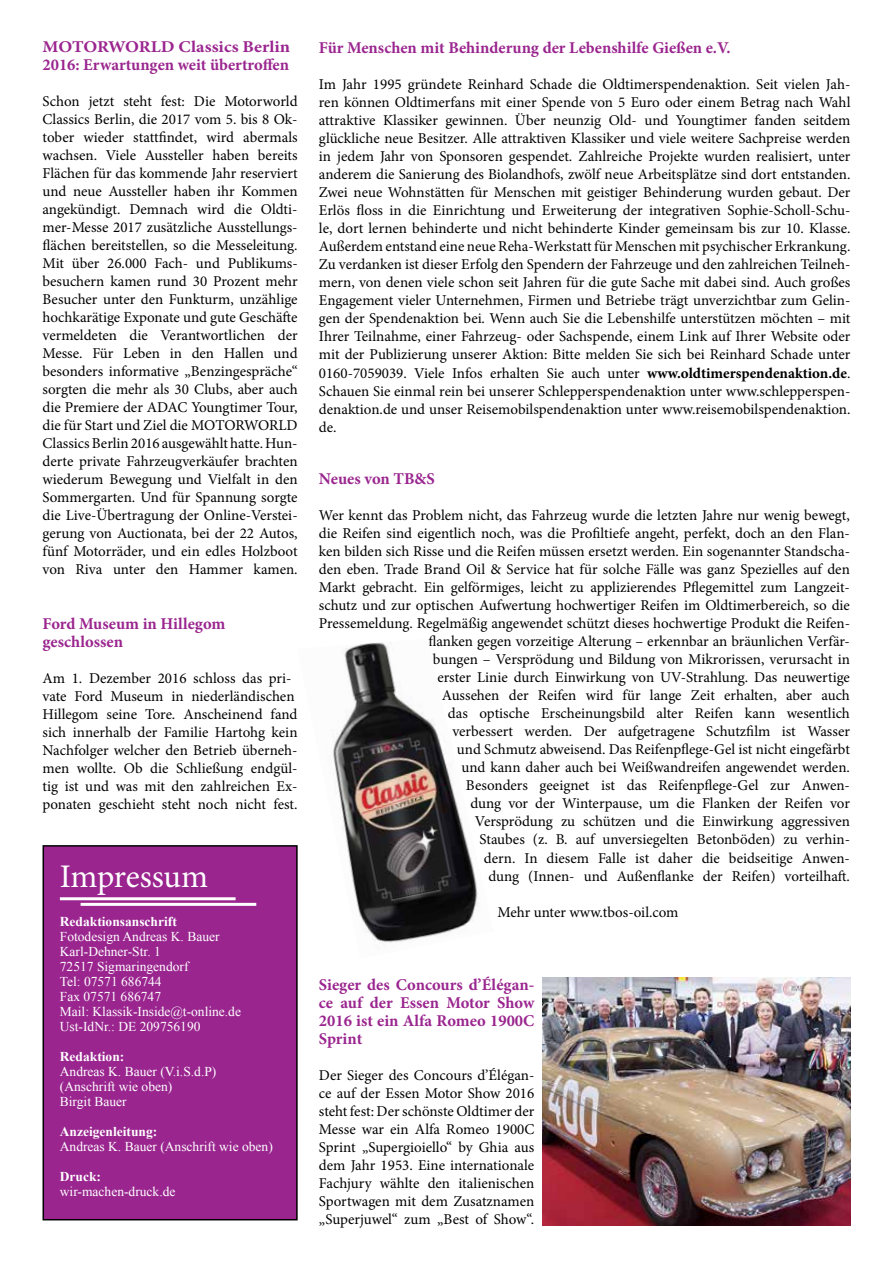
<style>
.page{position:relative;width:893px;height:1263px;background:#fff}
.page>*{position:absolute;margin:0;border:0;box-sizing:border-box;transform-origin:0 0}
.t1{font:33px "Minion Pro";letter-spacing:-.01em;color:#fff}
.t2{font:700 16.5px/18px "Minion Pro";color:#9a258f}
.t3{font:700 16.5px/18px "Minion Pro";color:#9a258f;scale:1.1 1}
.t4{font:15px/18px "Minion Pro";color:#000;text-align:justify}
.t5{font:13.5px/15px "Times New Roman";color:#fff}
.t6{font:700 13.5px "Times New Roman";color:#fff}
.s1{font-weight:700}
</style>
<div class="page">
<img style="left:333px;top:642px;width:146px;height:302px">
<img style="left:543px;top:978px;width:308px;height:247px">
<div style="left:43px;top:846px;width:254px;height:374px;background:#9a258f"></div>
<div style="left:43px;top:845px;width:255px;height:375px;border:2px solid #000"></div>
<hr style="left:60px;top:897px;width:176px;height:3px;background:#fff">
<hr style="left:81px;top:903px;width:175px;height:3px;background:#fff">
<p class="t3" style="left:43px;top:38px;width:227px">MOTORWORLD Classics Berlin<br>2016: Erwartungen weit übertroffen</p>
<p class="t4" style="left:43px;top:93px;width:257px">Schon jetzt steht fest: Die Motorworld Classics Berlin, die 2017 vom 5. bis 8 Ok&shy;tober wieder stattfindet, wird abermals wachsen. Viele Aussteller haben bereits Flächen für das kommende Jahr reserviert und neue Aussteller haben ihr Kommen angekündigt. Demnach wird die Oldti&shy;mer-Messe 2017 zusätzliche Ausstellungs&shy;flächen bereitstellen, so die Messeleitung.<br>Mit über 26.000 Fach- und Publikums&shy;besuchern kamen rund 30 Prozent mehr Besucher unter den Funkturm, unzählige hochkarätige Exponate und gute Geschäfte vermeldeten die Verantwortlichen der Messe. Für Leben in den Hallen und besonders informative „Benzingespräche“ sorgten die mehr als 30 Clubs, aber auch die Premiere der ADAC Youngtimer Tour, die für Start und Ziel die MOTORWORLD Classics Berlin 2016 ausgewählt hatte. Hun&shy;derte private Fahrzeugverkäufer brachten wiederum Bewegung und Vielfalt in den Sommergarten. Und für Spannung sorgte die Live-Übertragung der Online-Verstei&shy;gerung von Auctionata, bei der 22 Autos, fünf Motorräder, und ein edles Holzboot von Riva unter den Hammer kamen.</p>
<p class="t2" style="left:43px;top:614px;width:184px">Ford Museum in Hillegom geschlossen</p>
<p class="t4" style="left:43px;top:669px;width:257px;text-align:left">Am 1. Dezember 2016 schloss das pri&shy;vate Ford Museum in niederländischen Hillegom seine Tore. Anscheinend fand sich innerhalb der Familie Hartohg kein Nachfolger welcher den Betrieb überneh&shy;men wollte. Ob die Schließung endgül&shy;tig ist und was mit den zahlreichen Ex&shy;ponaten geschieht steht noch nicht fest.</p>
<h1 class="t1" style="left:60px;top:854px;width:150px">Impressum</h1>
<p class="t6" style="left:60px;top:912px;width:119px">Redaktionsanschrift</p>
<p class="t5" style="left:60px;top:928px;width:183px">Fotodesign Andreas K. Bauer<br>Karl-Dehner-Str. 1<br>72517 Sigmaringendorf<br>Tel: 07571 686744<br>Fax 07571 686747<br>Mail: Klassik-Inside@t-online.de<br>Ust-IdNr.: DE 209756190</p>
<p class="t6" style="left:60px;top:1047px;width:66px">Redaktion:</p>
<p class="t5" style="left:60px;top:1063px;width:158px">Andreas K. Bauer (V.i.S.d.P) (Anschrift wie oben)<br>Birgit Bauer</p>
<p class="t6" style="left:60px;top:1122px;width:99px">Anzeigenleitung:</p>
<p class="t5" style="left:60px;top:1138px;width:214px">Andreas K. Bauer (Anschrift wie oben)</p>
<p class="t6" style="left:60px;top:1167px;width:43px">Druck:</p>
<p class="t5" style="left:60px;top:1183px;width:117px">wir-machen-druck.de</p>
<p class="t2" style="left:319px;top:39px;width:413px">Für Menschen mit Behinderung der Lebenshilfe Gießen e.V.</p>
<p class="t4" style="left:319px;top:76px;width:533px">Im Jahr 1995 gründete Reinhard Schade die Oldtimerspendenaktion. Seit vielen Jah&shy;ren können Oldtimerfans mit einer Spende von 5 Euro oder einem Betrag nach Wahl attraktive Klassiker gewinnen. Über neunzig Old- und Youngtimer fanden seitdem glückliche neue Besitzer. Alle attraktiven Klassiker und viele weitere Sachpreise werden in jedem Jahr von Sponsoren gespendet. Zahlreiche Projekte wurden realisiert, unter anderem die Sanierung des Biolandhofs, zwölf neue Arbeitsplätze sind dort entstanden.<br>Zwei neue Wohnstätten für Menschen mit geistiger Behinderung wurden gebaut. Der Erlös floss in die Einrichtung und Erweiterung der integrativen Sophie-Scholl-Schu&shy;le, dort lernen behinderte und nicht behinderte Kinder gemeinsam bis zur 10. Klasse.<br>Außerdem entstand eine neue Reha-Werkstatt für Menschen mit psychischer Erkrankung.<br>Zu verdanken ist dieser Erfolg den Spendern der Fahrzeuge und den zahlreichen Teilneh&shy;mern, von denen viele schon seit Jahren für die gute Sache mit dabei sind. Auch großes Engagement vieler Unternehmen, Firmen und Betriebe trägt unverzichtbar zum Gelin&shy;gen der Spendenaktion bei. Wenn auch Sie die Lebenshilfe unterstützen möchten – mit Ihrer Teilnahme, einer Fahrzeug- oder Sachspende, einem Link auf Ihrer Website oder mit der Publizierung unserer Aktion: Bitte melden Sie sich bei Reinhard Schade unter 0160-7059039. Viele Infos erhalten Sie auch unter <span class="s1">www.oldtimerspendenaktion.de</span>.<br>Schauen Sie einmal rein bei unserer Schlepperspendenaktion unter www.schlepperspen&shy;denaktion.de und unser Reisemobilspendenaktion unter www.reisemobilspendenaktion. de.</p>
<p class="t2" style="left:319px;top:470px;width:117px">Neues von TB&amp;S</p>
<p class="t4" style="left:319px;top:507px;width:533px;text-align:right">Wer kennt das Problem nicht, das Fahrzeug wurde die letzten Jahre nur wenig bewegt, die Reifen sind eigentlich noch, was die Profiltiefe angeht, perfekt, doch an den Flan&shy;ken bilden sich Risse und die Reifen müssen ersetzt werden. Ein sogenannter Standscha&shy;den eben. Trade Brand Oil &amp; Service hat für solche Fälle was ganz Spezielles auf den Markt gebracht. Ein gelförmiges, leicht zu applizierendes Pflegemittel zum Langzeit&shy;schutz und zur optischen Aufwertung hochwertiger Reifen im Oldtimerbereich, so die Pressemeldung. Regelmäßig angewendet schützt dieses hochwertige Produkt die Reifen&shy;flanken gegen vorzeitige Alterung – erkennbar an bräunlichen Verfär-<br>bungen – Versprödung und Bildung von Mikrorissen, verursacht in<br>erster Linie durch Einwirkung von UV-Strahlung. Das neuwertige<br>Aussehen der Reifen wird für lange Zeit erhalten, aber auch<br>das optische Erscheinungsbild alter Reifen kann wesentlich<br>verbessert werden. Der aufgetragene Schutzfilm ist Wasser<br>und Schmutz abweisend. Das Reifenpflege-Gel ist nicht eingefärbt<br>und kann daher auch bei Weißwandreifen angewendet werden.<br>Besonders geeignet ist das Reifenpflege-Gel zur Anwen-<br>dung vor der Winterpause, um die Flanken der Reifen vor<br>Versprödung zu schützen und die Einwirkung aggressiven<br>Staubes (z. B. auf unversiegelten Betonböden) zu verhin-<br>dern. In diesem Falle ist daher die beidseitige Anwen-<br>dung (Innen- und Außenflanke der Reifen) vorteilhaft.</p>
<p class="t4" style="left:497px;top:903px;width:183px">Mehr unter www.tbos-oil.com</p>
<p class="t2" style="left:319px;top:975px;width:217px;text-align:justify">Sieger des Concours d’Élégan&shy;ce auf der Essen Motor Show 2016 ist ein Alfa Romeo 1900C Sprint</p>
<p class="t4" style="left:319px;top:1066px;width:217px">Der Sieger des Concours d’Élégan&shy;ce auf der Essen Motor Show 2016 steht fest: Der schönste Oldtimer der Messe war ein Alfa Romeo 1900C Sprint „Supergioiello“ by Ghia aus dem Jahr 1953. Eine internationale Fachjury wählte den italienischen Sportwagen mit dem Zusatznamen „Superjuwel“ zum „Best of Show“.</p>
</div>
